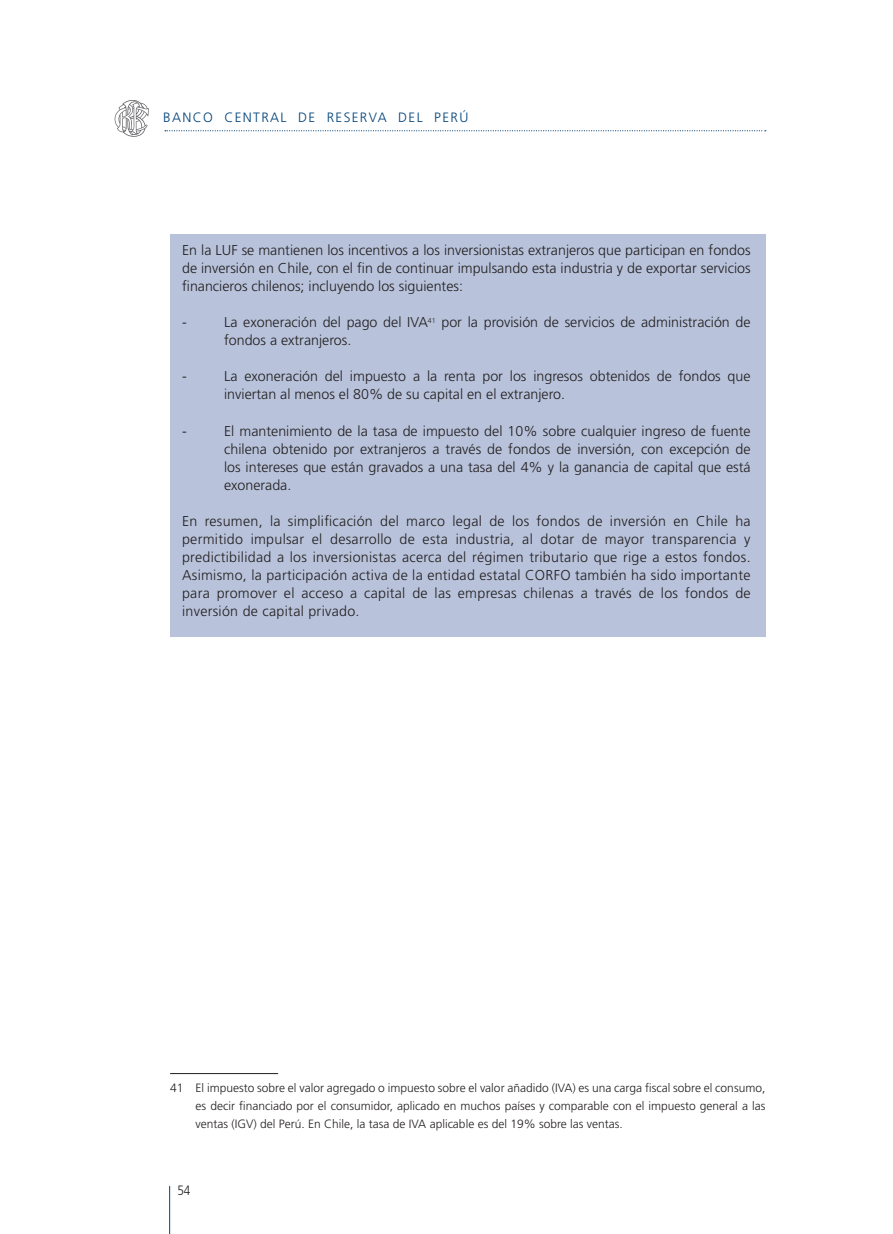
<style>
.page{position:relative;width:893px;height:1234px;background:#fff}
.page>*{position:absolute;margin:0;border:0;box-sizing:border-box;transform-origin:0 0}
.List_Paragraph{font:300 14.25px/18px "Frutiger";color:#231f20;text-align:justify}
.t1{font:300 13.5px "Frutiger";letter-spacing:.1em;color:#004279}
.t2{font:300 13.5px "Frutiger";color:#231f20;scale:.88 1}
.pie{font:300 12px/18px "Frutiger";color:#231f20;text-align:justify}
</style>
<div class="page">
<svg style="left:165px;top:130px;width:601px;height:1px"></svg>
<hr style="left:169px;top:1185px;width:1px;height:48px;background:#004279">
<svg style="left:115px;top:100px;width:34px;height:37px"></svg>
<div style="left:170px;top:234px;width:595px;height:402px;background:#b8c3db"></div>
<hr style="left:170px;top:1072px;width:108px;height:1px;background:#231f20">
<p class="t1" style="left:163px;top:110px;width:307px">BANCO CENTRAL DE RESERVA DEL PERÚ</p>
<p class="List_Paragraph" style="left:182px;top:241px;width:570px">En la LUF se mantienen los incentivos a los inversionistas extranjeros que participan en fondos de inversión en Chile, con el fin de continuar impulsando esta industria y de exportar servicios financieros chilenos; incluyendo los siguientes:</p>
<p class="List_Paragraph" style="left:182px;top:313px;width:6px">-</p>
<p class="List_Paragraph" style="left:224px;top:313px;width:528px">La exoneración del pago del IVA<sup>41</sup> por la provisión de servicios de administración de fondos a extranjeros.</p>
<p class="List_Paragraph" style="left:182px;top:367px;width:6px">-</p>
<p class="List_Paragraph" style="left:224px;top:367px;width:528px">La exoneración del impuesto a la renta por los ingresos obtenidos de fondos que inviertan al menos el 80% de su capital en el extranjero.</p>
<p class="List_Paragraph" style="left:182px;top:421px;width:6px">-</p>
<p class="List_Paragraph" style="left:224px;top:421px;width:528px">El mantenimiento de la tasa de impuesto del 10% sobre cualquier ingreso de fuente chilena obtenido por extranjeros a través de fondos de inversión, con excepción de los intereses que están gravados a una tasa del 4% y la ganancia de capital que está exonerada.</p>
<p class="List_Paragraph" style="left:182px;top:511px;width:570px">En resumen, la simplificación del marco legal de los fondos de inversión en Chile ha permitido impulsar el desarrollo de esta industria, al dotar de mayor transparencia y predictibilidad a los inversionistas acerca del régimen tributario que rige a estos fondos.<br>Asimismo, la participación activa de la entidad estatal CORFO también ha sido importante para promover el acceso a capital de las empresas chilenas a través de los fondos de inversión de capital privado.</p>
<p class="pie" style="left:196px;top:1078px;width:571px;text-indent:-26px">41 El impuesto sobre el valor agregado o impuesto sobre el valor añadido (IVA) es una carga fiscal sobre el consumo, es decir financiado por el consumidor, aplicado en muchos países y comparable con el impuesto general a las ventas (IGV) del Perú. En Chile, la tasa de IVA aplicable es del 19% sobre las ventas.</p>
<p class="t2" style="left:177px;top:1182px;width:16px">54</p>
</div>
